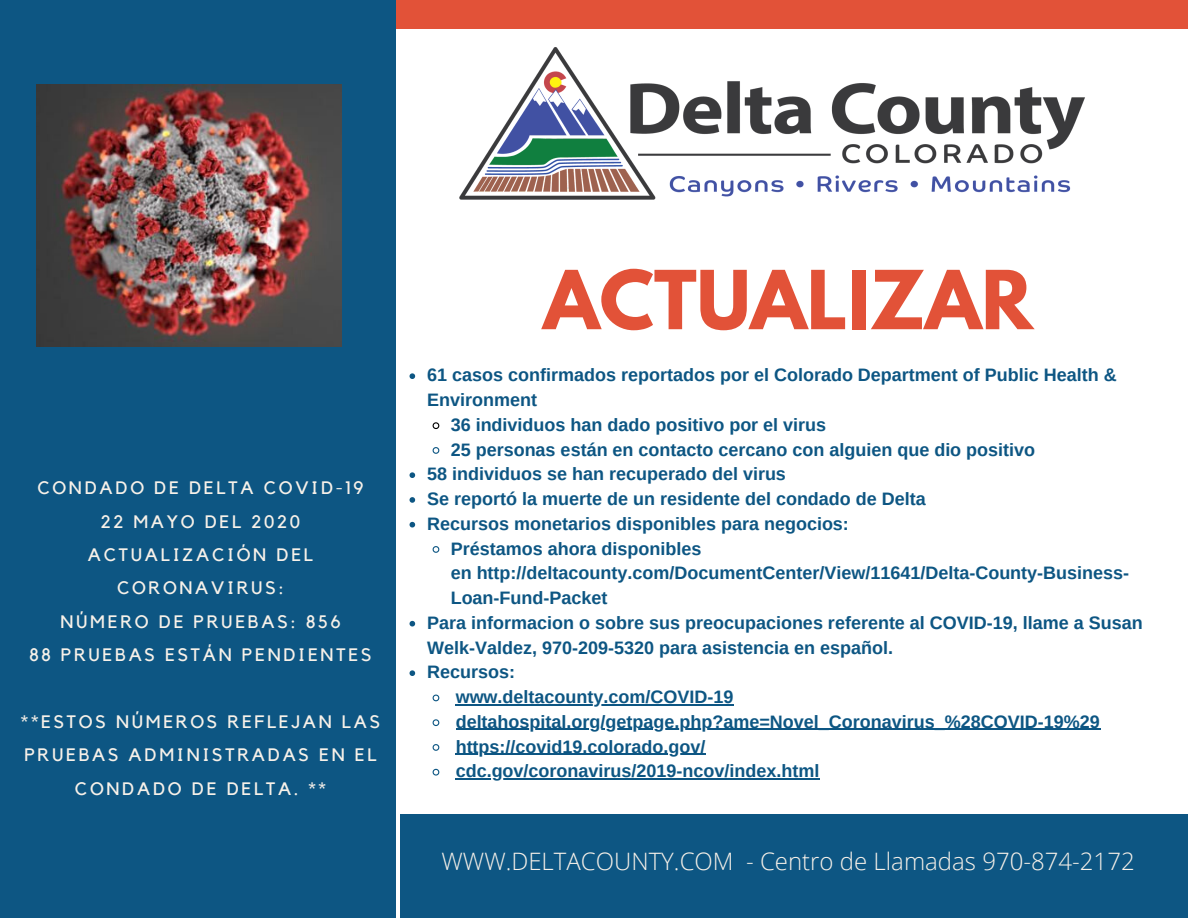
<style>
.page{position:relative;width:1188px;height:918px;background:#fff}
.page>*{position:absolute;margin:0;border:0;box-sizing:border-box;transform-origin:0 0}
.t1{font:700 72px "League Spartan";color:#e25238}
.t2{font:300 24px "Open Sans";color:#f7f1e9}
.t3{font:700 18px "Arimo";color:#0d5683}
.t4{font:18px/33.5px "Kollektif";letter-spacing:.15em;color:#f7f1e9;text-align:center}
</style>
<div class="page">
<div style="left:400px;top:814px;width:788px;height:104px;background:#0d5683"></div>
<div style="left:396px;top:0;width:792px;height:29px;background:#e25238"></div>
<div style="left:0;top:0;width:396px;height:918px;background:#0d5683"></div>
<img style="left:37px;top:85px;width:305px;height:262px">
<img style="left:459px;top:47px;width:626px;height:153px">
<svg style="left:410px;top:373px;width:5px;height:6px"></svg>
<svg style="left:432px;top:422px;width:8px;height:7px"></svg>
<svg style="left:432px;top:447px;width:8px;height:7px"></svg>
<svg style="left:410px;top:472px;width:5px;height:6px"></svg>
<svg style="left:410px;top:497px;width:5px;height:6px"></svg>
<svg style="left:410px;top:522px;width:5px;height:6px"></svg>
<svg style="left:432px;top:546px;width:8px;height:7px"></svg>
<svg style="left:410px;top:621px;width:5px;height:6px"></svg>
<svg style="left:410px;top:670px;width:5px;height:6px"></svg>
<svg style="left:432px;top:694px;width:8px;height:8px"></svg>
<hr style="left:456px;top:704px;width:278px;height:1px;background:#0d5683">
<svg style="left:432px;top:719px;width:8px;height:7px"></svg>
<hr style="left:456px;top:729px;width:644px;height:1px;background:#0d5683">
<svg style="left:432px;top:744px;width:8px;height:7px"></svg>
<hr style="left:456px;top:754px;width:250px;height:1px;background:#0d5683">
<svg style="left:432px;top:768px;width:8px;height:8px"></svg>
<hr style="left:456px;top:778px;width:364px;height:2px;background:#0d5683">
<p class="t4" style="left:30px;top:472px;width:343px">CONDADO DE DELTA COVID-19<br>22 MAYO DEL 2020<br>ACTUALIZACIÓN DEL<br>CORONAVIRUS:<br>NÚMERO DE PRUEBAS: 856<br>88 PRUEBAS ESTÁN PENDIENTES</p>
<p class="t4" style="left:21px;top:706px;width:361px">**ESTOS NÚMEROS REFLEJAN LAS<br>PRUEBAS ADMINISTRADAS EN EL<br>CONDADO DE DELTA. **</p>
<h1 class="t1" style="left:543px;top:264px;width:491px">ACTUALIZAR</h1>
<p class="t3" style="left:427px;top:365px;width:691px">61 casos confirmados reportados por el Colorado Department of Public Health &amp;</p>
<p class="t3" style="left:427px;top:390px;width:111px">Environment</p>
<p class="t3" style="left:451px;top:414px;width:377px">36 individuos han dado positivo por el virus</p>
<p class="t3" style="left:451px;top:439px;width:586px">25 personas están en contacto cercano con alguien que dio positivo</p>
<p class="t3" style="left:427px;top:464px;width:360px">58 individuos se han recuperado del virus</p>
<p class="t3" style="left:427px;top:489px;width:500px">Se reportó la muerte de un residente del condado de Delta</p>
<p class="t3" style="left:427px;top:513px;width:423px">Recursos monetarios disponibles para negocios:</p>
<p class="t3" style="left:451px;top:538px;width:252px">Préstamos ahora disponibles</p>
<p class="t3" style="left:451px;top:563px;width:680px">en http://deltacounty.com/DocumentCenter/View/11641/Delta-County-Business-</p>
<p class="t3" style="left:451px;top:588px;width:158px">Loan-Fund-Packet</p>
<p class="t3" style="left:427px;top:612px;width:717px">Para informacion o sobre sus preocupaciones referente al COVID-19, llame a Susan</p>
<p class="t3" style="left:427px;top:637px;width:467px">Welk-Valdez, 970-209-5320 para asistencia en español.</p>
<p class="t3" style="left:427px;top:662px;width:89px">Recursos:</p>
<p class="t3" style="left:456px;top:687px;width:279px">www.deltacounty.com/COVID-19</p>
<p class="t3" style="left:456px;top:711px;width:646px">deltahospital.org/getpage.php?ame=Novel_Coronavirus_%28COVID-19%29</p>
<p class="t3" style="left:456px;top:736px;width:251px">https://covid19.colorado.gov/</p>
<p class="t3" style="left:456px;top:761px;width:365px">cdc.gov/coronavirus/2019-ncov/index.html</p>
<h2 class="t2" style="left:442px;top:844px;width:695px">WWW.DELTACOUNTY.COM - Centro de Llamadas 970-874-2172</h2>
</div>
